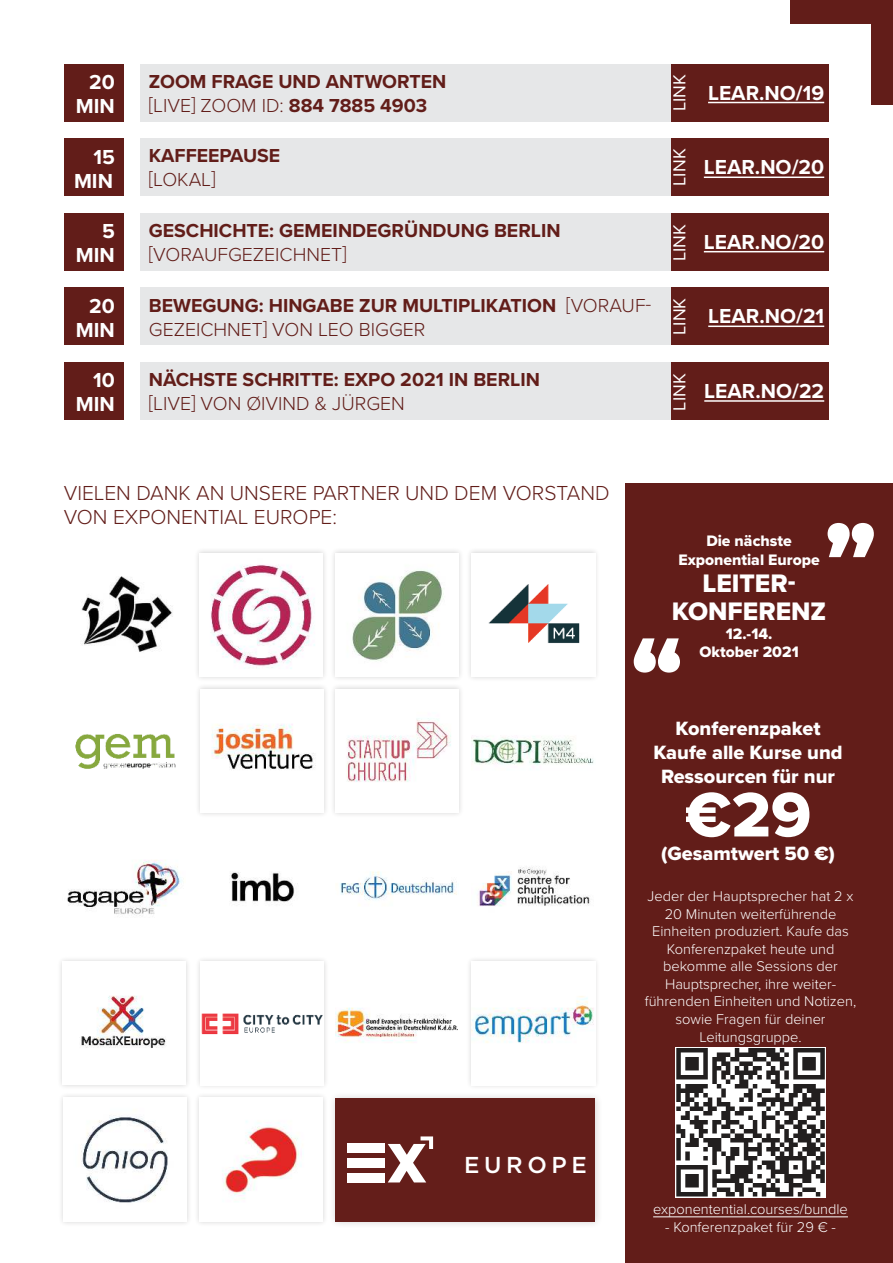
<style>
.page{position:relative;width:893px;height:1263px;background:#fff}
.page>*{position:absolute;margin:0;border:0;box-sizing:border-box;transform-origin:0 0}
.t1{font:65.1px "Proxima Nova Extrabld";color:#fff}
.t2{font:26.25px/27.3px "Proxima Nova Extrabld";color:#fff;text-align:center}
.t3{font:500 22.95px "Gotham HTF";letter-spacing:.2em;color:#fff}
.t4{font:700 21px/24px "Proxima Nova";color:#fff;text-align:right}
.t5{font:300 21px/24px "Proxima Nova";color:#621d19}
.t6{font:19.95px/24px "Proxima Nova Extrabld";color:#fff;text-align:center}
.t7{font:700 19.5px/24px "Proxima Nova";color:#621d19}
.t8{font:300 19.5px "Proxima Nova";color:#621d19}
.t9{font:18px "Proxima Nova";color:#fff}
.t10{font:15.75px/18.9px "Proxima Nova Extrabld";color:#fff;text-align:center}
.t11{font:300 14.7px/17.5px "Proxima Nova";color:#fff;text-align:center}
.s1{font-weight:300}
</style>
<div class="page">
<div style="left:625px;top:483px;width:268px;height:780px;background:#621d19"></div>
<svg style="left:675px;top:1047px;width:151px;height:150px"></svg>
<svg style="left:676px;top:1048px;width:149px;height:148px;background:#8c8b8b"></svg>
<hr style="left:653px;top:1216px;width:195px;height:1px;background:#fff">
<svg style="left:828px;top:523px;width:46px;height:34px"></svg>
<svg style="left:634px;top:638px;width:46px;height:35px"></svg>
<div style="left:194px;top:547px;width:135px;height:135px;background:#221f1f;opacity:.2"></div>
<img style="left:211px;top:565px;width:101px;height:101px">
<img style="left:81px;top:576px;width:92px;height:76px">
<img style="left:489px;top:584px;width:91px;height:59px">
<div style="left:330px;top:547px;width:135px;height:135px;background:#221f1f;opacity:.2"></div>
<img style="left:352px;top:571px;width:90px;height:89px">
<img style="left:212px;top:725px;width:101px;height:44px">
<div style="left:330px;top:684px;width:135px;height:134px;background:#221f1f;opacity:.2"></div>
<img style="left:348px;top:720px;width:103px;height:62px">
<img style="left:472px;top:736px;width:122px;height:34px">
<img style="left:75px;top:734px;width:101px;height:35px">
<img style="left:67px;top:860px;width:115px;height:55px">
<img style="left:231px;top:872px;width:67px;height:30px">
<img style="left:340px;top:871px;width:117px;height:29px">
<img style="left:478px;top:866px;width:112px;height:40px">
<img style="left:336px;top:1007px;width:122px;height:35px">
<img style="left:201px;top:1013px;width:122px;height:22px">
<img style="left:81px;top:996px;width:85px;height:52px">
<div style="left:466px;top:956px;width:135px;height:135px;background:#221f1f;opacity:.2"></div>
<img style="left:472px;top:962px;width:123px;height:123px">
<img style="left:224px;top:1127px;width:75px;height:68px">
<img style="left:82px;top:1117px;width:86px;height:86px">
<div style="left:328px;top:1091px;width:275px;height:138px;background:#f7f7f7"></div>
<div style="left:336px;top:1098px;width:259px;height:124px;background:#641e1a"></div>
<div style="left:347px;top:1159px;width:37px;height:9px;background:#fff"></div>
<div style="left:347px;top:1144px;width:37px;height:9px;background:#fff"></div>
<div style="left:347px;top:1173px;width:37px;height:9px;background:#fff"></div>
<svg style="left:388px;top:1136px;width:45px;height:46px"></svg>
<div style="left:140px;top:64px;width:554px;height:57px;background:#e6e7e8"></div>
<div style="left:140px;top:362px;width:554px;height:58px;background:#e6e7e8"></div>
<div style="left:64px;top:64px;width:59px;height:57px;background:#621d19"></div>
<div style="left:140px;top:138px;width:554px;height:58px;background:#e6e7e8"></div>
<div style="left:64px;top:138px;width:59px;height:58px;background:#621d19"></div>
<div style="left:140px;top:288px;width:554px;height:57px;background:#e6e7e8"></div>
<div style="left:64px;top:288px;width:59px;height:57px;background:#621d19"></div>
<div style="left:64px;top:362px;width:59px;height:58px;background:#621d19"></div>
<div style="left:140px;top:213px;width:554px;height:58px;background:#e6e7e8"></div>
<div style="left:64px;top:213px;width:59px;height:58px;background:#621d19"></div>
<div style="left:671px;top:64px;width:157px;height:57px;background:#621d19"></div>
<hr style="left:708px;top:102px;width:116px;height:1px;background:#fff">
<div style="left:671px;top:139px;width:157px;height:57px;background:#621d19"></div>
<hr style="left:704px;top:177px;width:120px;height:1px;background:#fff">
<div style="left:671px;top:213px;width:157px;height:58px;background:#621d19"></div>
<hr style="left:704px;top:251px;width:120px;height:1px;background:#fff">
<div style="left:671px;top:288px;width:157px;height:57px;background:#621d19"></div>
<hr style="left:708px;top:326px;width:116px;height:1px;background:#fff">
<div style="left:671px;top:362px;width:157px;height:58px;background:#621d19"></div>
<hr style="left:704px;top:400px;width:120px;height:2px;background:#fff">
<div style="left:871px;top:0;width:22px;height:104px;background:#621d19"></div>
<div style="left:790px;top:0;width:103px;height:23px;background:#621d19"></div>
<h3 class="t4" style="left:76px;top:70px;width:41px">20<br>MIN</h3>
<h3 class="t4" style="left:74px;top:145px;width:42px">15<br>MIN</h3>
<h3 class="t7" style="left:149px;top:69px;width:299px">ZOOM FRAGE UND ANTWORTEN <span class="s1">[LIVE] ZOOM ID:</span> 884 7885 4903</h3>
<h3 class="t7" style="left:149px;top:144px;width:133px">KAFFEEPAUSE</h3>
<h3 class="t8" style="left:149px;top:171px;width:68px">[LOKAL]</h3>
<p class="t9" style="left:672px;top:111px;width:39px;rotate:-90deg">LINK</p>
<p class="t9" style="left:672px;top:186px;width:39px;rotate:-90deg">LINK</p>
<h3 class="t4" style="left:708px;top:81px;width:118px">LEAR.NO/19</h3>
<h3 class="t4" style="left:704px;top:155px;width:122px">LEAR.NO/20</h3>
<h3 class="t4" style="left:76px;top:219px;width:41px">5<br>MIN</h3>
<h3 class="t4" style="left:76px;top:294px;width:41px">20<br>MIN</h3>
<h3 class="t4" style="left:76px;top:368px;width:41px">10<br>MIN</h3>
<h3 class="t7" style="left:149px;top:218px;width:413px">GESCHICHTE: GEMEINDEGRÜNDUNG BERLIN</h3>
<h3 class="t8" style="left:149px;top:245px;width:199px">[VORAUFGEZEICHNET]</h3>
<h3 class="t7" style="left:149px;top:293px;width:504px">BEWEGUNG: HINGABE ZUR MULTIPLIKATION <span class="s1">[VORAUF-<br>GEZEICHNET] VON LEO BIGGER</span></h3>
<h3 class="t7" style="left:149px;top:368px;width:393px">NÄCHSTE SCHRITTE: EXPO 2021 IN BERLIN</h3>
<h3 class="t8" style="left:149px;top:394px;width:258px">[LIVE] VON ØIVIND &amp; JÜRGEN</h3>
<p class="t9" style="left:672px;top:261px;width:39px;rotate:-90deg">LINK</p>
<p class="t9" style="left:672px;top:335px;width:39px;rotate:-90deg">LINK</p>
<p class="t9" style="left:672px;top:411px;width:39px;rotate:-90deg">LINK</p>
<h3 class="t4" style="left:704px;top:230px;width:122px">LEAR.NO/20</h3>
<h3 class="t4" style="left:708px;top:304px;width:117px">LEAR.NO/21</h3>
<h3 class="t4" style="left:704px;top:379px;width:121px">LEAR.NO/22</h3>
<h3 class="t5" style="left:64px;top:481px;width:547px">VIELEN DANK AN UNSERE PARTNER UND DEM VORSTAND<br>VON EXPONENTIAL EUROPE:</h3>
<p class="t10" style="left:678px;top:532px;width:143px">Die nächste<br>Exponential Europe</p>
<h2 class="t2" style="left:672px;top:571px;width:156px">LEITER-<br>KONFERENZ</h2>
<p class="t10" style="left:699px;top:625px;width:101px">12.-14.<br>Oktober 2021</p>
<h3 class="t6" style="left:653px;top:718px;width:191px">Konferenzpaket<br>Kaufe alle Kurse und<br>Ressourcen für nur</h3>
<h1 class="t1" style="left:685px;top:787px;width:128px">€29</h1>
<h3 class="t6" style="left:661px;top:843px;width:175px">(Gesamtwert 50 €)</h3>
<h3 class="t3" style="left:464px;top:1151px;width:124px">EUROPE</h3>
<p class="t11" style="left:645px;top:888px;width:213px">Jeder der Hauptsprecher hat 2 x<br>20 Minuten weiterführende<br>Einheiten produziert. Kaufe das<br>Konferenzpaket heute und bekomme alle Sessions der<br>Hauptsprecher, ihre weiter&shy;führenden Einheiten und Notizen, sowie Fragen für deiner<br>Leitungsgruppe.</p>
<p class="t11" style="left:653px;top:1201px;width:196px">exponentential.courses/bundle</p>
<p class="t11" style="left:665px;top:1218px;width:172px">- Konferenzpaket für 29 € -</p>
</div>
